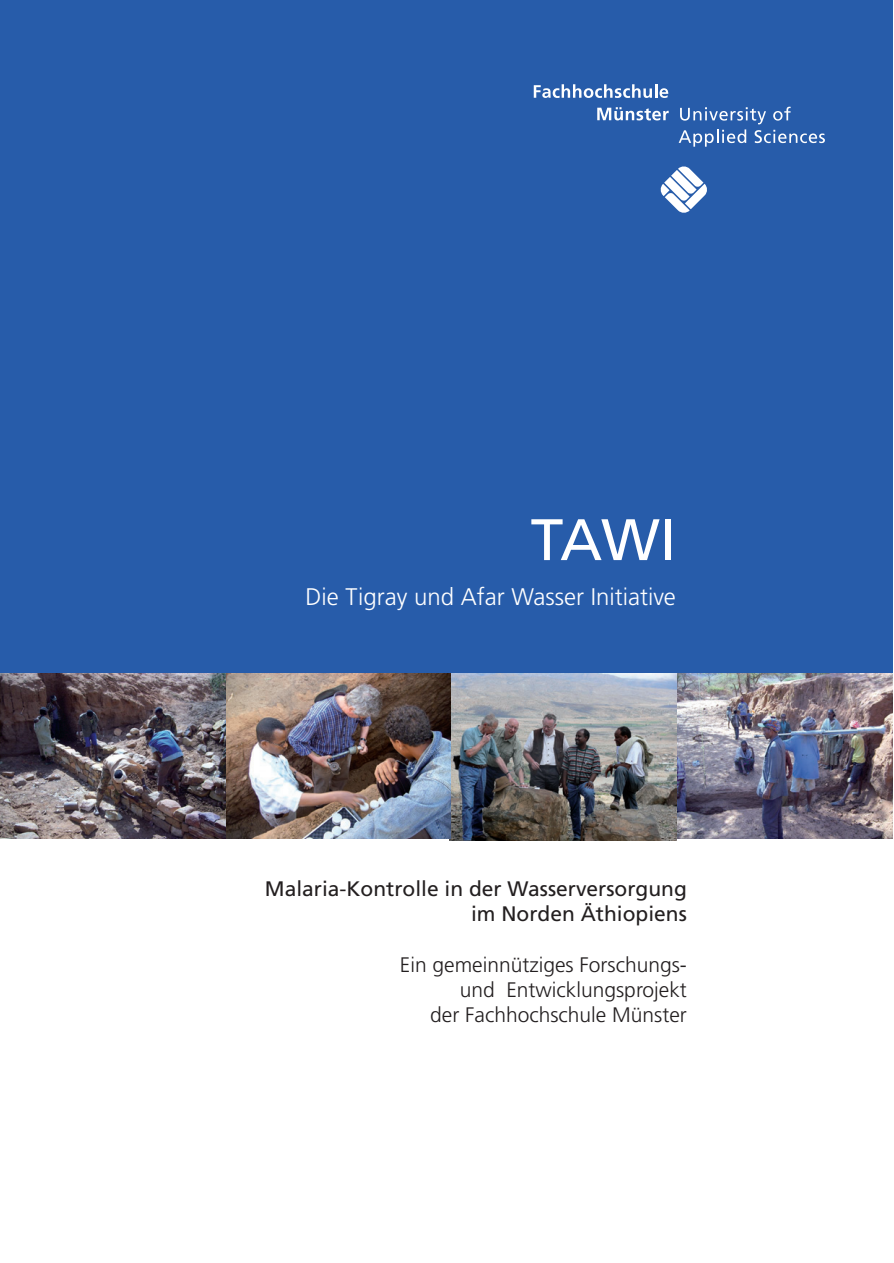
<style>
.page{position:relative;width:894px;height:1263px;background:#fff}
.page>*{position:absolute;margin:0;border:0;box-sizing:border-box;transform-origin:0 0}
.t1{font:58.5px "Frutiger LT";color:#fff}
.t2{font:300 24px "Frutiger LT";color:#fff}
.t3{font:300 21px/25.2px "Frutiger LT";color:#231f20;text-align:right}
.t4{font:21px/25.2px "Frutiger LT";color:#231f20;text-align:right}
</style>
<div class="page">
<div style="left:0;top:0;width:893px;height:677px;background:#275caa"></div>
<svg style="left:679px;top:107px;width:146px;height:40px"></svg>
<svg style="left:597px;top:107px;width:72px;height:13px"></svg>
<svg style="left:534px;top:84px;width:134px;height:14px"></svg>
<svg style="left:660px;top:166px;width:47px;height:47px"></svg>
<img style="left:0;top:673px;width:449px;height:166px">
<img style="left:449px;top:673px;width:444px;height:167px">
<h1 class="t1" style="left:531px;top:511px;width:147px">TAWI</h1>
<p class="t2" style="left:306px;top:585px;width:372px">Die Tigray und Afar Wasser Initiative</p>
<p class="t4" style="left:265px;top:877px;width:424px">Malaria-Kontrolle in der Wasserversorgung im Norden Äthiopiens</p>
<p class="t3" style="left:400px;top:953px;width:289px">Ein gemeinnütziges Forschungs&shy;und Entwicklungsprojekt<br>der Fachhochschule Münster</p>
</div>
